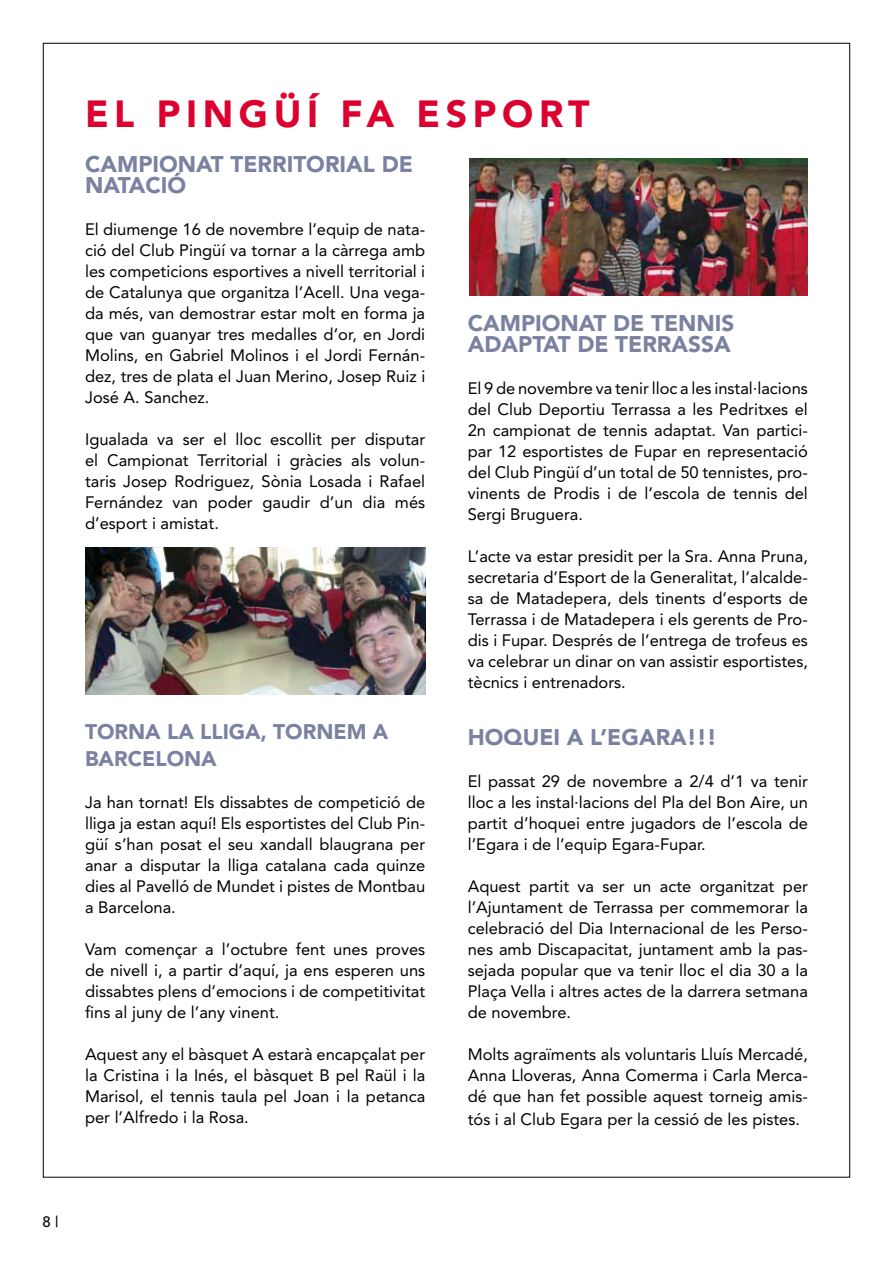
<style>
.page{position:relative;width:893px;height:1263px;background:#fff}
.page>*{position:absolute;margin:0;border:0;box-sizing:border-box;transform-origin:0 0}
.t1{font:900 37.5px "Avenir";letter-spacing:.15em;color:#dc002e}
.t2{font:900 22.5px/21px "Avenir";color:#7b81a1}
.t3{font:900 21px/27px "Avenir";color:#7b81a1}
.t4{font:16.5px/21px "Avenir";color:#000;text-align:justify}
.t5{font:500 15px "Avenir";color:#000}
</style>
<div class="page">
<img style="left:85px;top:547px;width:340px;height:147px">
<img style="left:470px;top:159px;width:338px;height:136px">
<h1 class="t1" style="left:85px;top:91px;width:506px">EL PINGÜÍ FA ESPORT</h1>
<h2 class="t2" style="left:85px;top:153px;width:329px">CAMPIONAT TERRITORIAL DE<br>NATACIÓ</h2>
<p class="t4" style="left:85px;top:218px;width:342px">El diumenge 16 de novembre l’equip de nata&shy;ció del Club Pingüí va tornar a la càrrega amb les competicions esportives a nivell territorial i de Catalunya que organitza l’Acell. Una vega&shy;da més, van demostrar estar molt en forma ja que van guanyar tres medalles d’or, en Jordi Molins, en Gabriel Molinos i el Jordi Fernán&shy;dez, tres de plata el Juan Merino, Josep Ruiz i José A. Sanchez.</p>
<p class="t4" style="left:85px;top:428px;width:342px">Igualada va ser el lloc escollit per disputar el Campionat Territorial i gràcies als volun&shy;taris Josep Rodriguez, Sònia Losada i Rafael Fernández van poder gaudir d’un dia més d’esport i amistat.</p>
<p class="t3" style="left:85px;top:718px;width:305px">TORNA LA LLIGA, TORNEM A<br>BARCELONA</p>
<p class="t4" style="left:85px;top:791px;width:342px">Ja han tornat! Els dissabtes de competició de lliga ja estan aquí! Els esportistes del Club Pin&shy;güí s’han posat el seu xandall blaugrana per anar a disputar la lliga catalana cada quinze dies al Pavelló de Mundet i pistes de Montbau a Barcelona.</p>
<p class="t4" style="left:85px;top:938px;width:342px">Vam començar a l’octubre fent unes proves de nivell i, a partir d’aquí, ja ens esperen uns dissabtes plens d’emocions i de competitivitat fins al juny de l’any vinent.</p>
<p class="t4" style="left:85px;top:1043px;width:342px">Aquest any el bàsquet A estarà encapçalat per la Cristina i la Inés, el bàsquet B pel Raül i la Marisol, el tennis taula pel Joan i la petanca per l’Alfredo i la Rosa.</p>
<h2 class="t2" style="left:468px;top:313px;width:268px">CAMPIONAT DE TENNIS<br>ADAPTAT DE TERRASSA</h2>
<p class="t4" style="left:468px;top:378px;width:342px">El 9 de novembre va tenir lloc a les instal·lacions del Club Deportiu Terrassa a les Pedritxes el 2n campionat de tennis adaptat. Van partici&shy;par 12 esportistes de Fupar en representació del Club Pingüí d’un total de 50 tennistes, pro&shy;vinents de Prodis i de l’escola de tennis del Sergi Bruguera.</p>
<p class="t4" style="left:468px;top:546px;width:342px">L’acte va estar presidit per la Sra. Anna Pruna, secretaria d’Esport de la Generalitat, l’alcalde&shy;sa de Matadepera, dels tinents d’esports de Terrassa i de Matadepera i els gerents de Pro&shy;dis i Fupar. Després de l’entrega de trofeus es va celebrar un dinar on van assistir esportistes, tècnics i entrenadors.</p>
<h2 class="t2" style="left:468px;top:727px;width:251px">HOQUEI A L’EGARA!!!</h2>
<p class="t4" style="left:468px;top:771px;width:342px">El passat 29 de novembre a 2/4 d’1 va tenir lloc a les instal·lacions del Pla del Bon Aire, un partit d’hoquei entre jugadors de l’escola de l’Egara i de l’equip Egara-Fupar.</p>
<p class="t4" style="left:468px;top:876px;width:342px">Aquest partit va ser un acte organitzat per l’Ajuntament de Terrassa per commemorar la celebració del Dia Internacional de les Perso&shy;nes amb Discapacitat, juntament amb la pas&shy;sejada popular que va tenir lloc el dia 30 a la Plaça Vella i altres actes de la darrera setmana de novembre.</p>
<p class="t4" style="left:468px;top:1044px;width:342px">Molts agraïments als voluntaris Lluís Mercadé, Anna Lloveras, Anna Comerma i Carla Merca&shy;dé que han fet possible aquest torneig amis-</p>
<p class="t4" style="left:468px;top:1108px;width:334px">tós i al Club Egara per la cessió de les pistes.</p>
<p class="t5" style="left:55px;top:1213px;width:5px">|</p>
</div>
